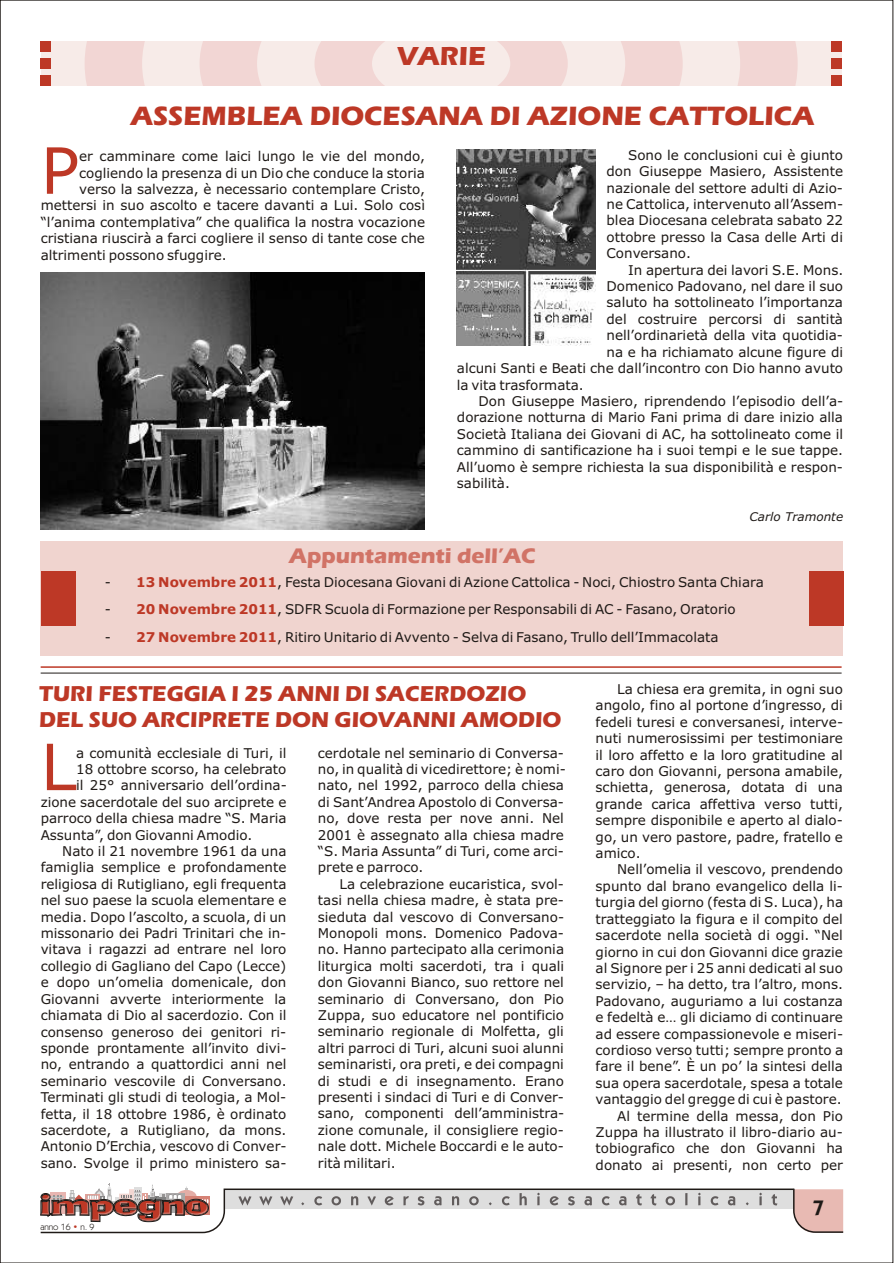
<style>
.page{position:relative;width:894px;height:1263px;background:#fff}
.page>*{position:absolute;margin:0;border:0;box-sizing:border-box;transform-origin:0 0}
.t1{font:63.75px "Verdana";color:#bd3826}
.t2{font:27.45px "Eras Bold ITC";color:#bd3826}
.t3{font:27px "Eras Bold ITC";color:#bd3826}
.t4{font:22.35px/25.5px "Eras Bold ITC";color:#bd3826}
.t5{font:21.9px "Eras Bold ITC";color:#d17366}
.t6{font:21px "Kabel Dm BT";color:#1f1a17}
.t7{font:13.5px/16.4px "Verdana";color:#1f1a17;text-align:justify}
.t8{font:italic 12px "Verdana";color:#1f1a17}
.t9{font:9px "Kabel Bk BT";color:#1f1a17}
.s1{font-weight:700;color:#bd3826}
.s2{color:#bd3826}
</style>
<div class="page">
<div style="left:41px;top:541px;width:802px;height:115px;background:#f0d4cf"></div>
<svg style="left:40px;top:1184px;width:804px;height:50px"></svg>
<div style="left:41px;top:42px;width:801px;height:44px;background:#f7ebe8"></div>
<svg style="left:85px;top:42px;width:713px;height:44px"></svg>
<div style="left:41px;top:42px;width:10px;height:10px;background:#bd3826"></div>
<div style="left:41px;top:75px;width:10px;height:11px;background:#bd3826"></div>
<div style="left:41px;top:58px;width:10px;height:11px;background:#bd3826"></div>
<div style="left:831px;top:42px;width:11px;height:10px;background:#bd3826"></div>
<div style="left:831px;top:75px;width:11px;height:11px;background:#bd3826"></div>
<div style="left:831px;top:58px;width:11px;height:11px;background:#bd3826"></div>
<img style="left:41px;top:272px;width:384px;height:257px">
<img style="left:457px;top:149px;width:139px;height:197px">
<div style="left:809px;top:571px;width:34px;height:54px;background:#bd3826"></div>
<div style="left:41px;top:571px;width:35px;height:54px;background:#bd3826"></div>
<hr style="left:41px;top:666px;width:801px;height:2px;background:#bd3826">
<hr style="left:41px;top:673px;width:801px;height:1px;background:#1f1a17">
<h3 class="t3" style="left:398px;top:47px;width:90px">VARIE</h3>
<h2 class="t2" style="left:131px;top:106px;width:685px">ASSEMBLEA DIOCESANA DI AZIONE CATTOLICA</h2>
<p class="t7" style="left:607px;top:148px;width:238px;text-indent:22px">Sono le conclusioni cui è giunto don Giuseppe Masiero, Assistente nazionale del settore adulti di Azio&shy;ne Cattolica, intervenuto all’Assem&shy;blea Diocesana celebrata sabato 22 ottobre presso la Casa delle Arti di Conversano.</p>
<p class="t7" style="left:628px;top:263px;width:217px">In apertura dei lavori S.E. Mons.</p>
<p class="t7" style="left:607px;top:279px;width:238px">Domenico Padovano, nel dare il suo</p>
<p class="t7" style="left:607px;top:296px;width:238px">saluto ha sottolineato l’importanza</p>
<p class="t7" style="left:607px;top:312px;width:238px">del costruire percorsi di santità</p>
<p class="t7" style="left:607px;top:328px;width:238px">nell’ordinarietà della vita quotidia-</p>
<p class="t7" style="left:607px;top:345px;width:238px">na e ha richiamato alcune figure di</p>
<p class="t7" style="left:457px;top:361px;width:388px">alcuni Santi e Beati che dall’incontro con Dio hanno avuto</p>
<p class="t7" style="left:457px;top:378px;width:128px">la vita trasformata.</p>
<p class="t7" style="left:479px;top:394px;width:366px">Don Giuseppe Masiero, riprendendo l’episodio dell’a-</p>
<p class="t7" style="left:457px;top:410px;width:388px">dorazione notturna di Mario Fani prima di dare inizio alla</p>
<p class="t7" style="left:457px;top:427px;width:388px">Società Italiana dei Giovani di AC, ha sottolineato come il</p>
<p class="t7" style="left:457px;top:443px;width:388px">cammino di santificazione ha i suoi tempi e le sue tappe.</p>
<p class="t7" style="left:457px;top:460px;width:388px">All’uomo è sempre richiesta la sua disponibilità e respon-</p>
<p class="t7" style="left:457px;top:476px;width:54px">sabilità.</p>
<p class="t8" style="left:750px;top:512px;width:95px">Carlo Tramonte</p>
<h1 class="t1" style="left:41px;top:145px;width:40px">P</h1>
<p class="t7" style="left:79px;top:149px;width:347px">er camminare come laici lungo le vie del mondo,</p>
<p class="t7" style="left:79px;top:166px;width:347px">cogliendo la presenza di un Dio che conduce la storia</p>
<p class="t7" style="left:79px;top:182px;width:347px">verso la salvezza, è necessario contemplare Cristo,</p>
<p class="t7" style="left:41px;top:199px;width:386px">mettersi in suo ascolto e tacere davanti a Lui. Solo così</p>
<p class="t7" style="left:41px;top:215px;width:386px">“l’anima contemplativa” che qualifica la nostra vocazione</p>
<p class="t7" style="left:41px;top:231px;width:386px">cristiana riuscirà a farci cogliere il senso di tante cose che</p>
<p class="t7" style="left:41px;top:248px;width:188px">altrimenti possono sfuggire.</p>
<h3 class="t5" style="left:289px;top:547px;width:248px">Appuntamenti dell’AC</h3>
<p class="t7" style="left:105px;top:575px;width:8px">-</p>
<p class="t7" style="left:136px;top:575px;width:629px"><span class="s1">13 Novembre 2011</span>, Festa Diocesana Giovani di Azione Cattolica - Noci, Chiostro Santa Chiara</p>
<p class="t7" style="left:105px;top:602px;width:8px">-</p>
<p class="t7" style="left:136px;top:602px;width:601px"><span class="s1">20 Novembre 2011</span>, SDFR Scuola di Formazione per Responsabili di AC - Fasano, Oratorio</p>
<p class="t7" style="left:105px;top:630px;width:8px">-</p>
<p class="t7" style="left:136px;top:630px;width:584px"><span class="s1">27 Novembre 2011</span>, Ritiro Unitario di Avvento - Selva di Fasano, Trullo dell’Immacolata</p>
<h3 class="t4" style="left:39px;top:683px;width:524px">TURI FESTEGGIA I 25 ANNI DI SACERDOZIO<br>DEL SUO ARCIPRETE DON GIOVANNI AMODIO</h3>
<p class="t7" style="left:318px;top:746px;width:249px;text-align:left">cerdotale nel seminario di Conversa&shy;no, in qualità di vicedirettore; è nomi&shy;nato, nel 1992, parroco della chiesa di Sant’Andrea Apostolo di Conversa&shy;no, dove resta per nove anni. Nel 2001 è assegnato alla chiesa madre “S. Maria Assunta” di Turi, come arci&shy;prete e parroco.</p>
<p class="t7" style="left:318px;top:877px;width:248px;text-indent:22px">La celebrazione eucaristica, svol&shy;tasi nella chiesa madre, è stata pre&shy;sieduta dal vescovo di Conversano-Monopoli mons. Domenico Padova&shy;no. Hanno partecipato alla cerimonia liturgica molti sacerdoti, tra i quali don Giovanni Bianco, suo rettore nel seminario di Conversano, don Pio Zuppa, suo educatore nel pontificio seminario regionale di Molfetta, gli altri parroci di Turi, alcuni suoi alunni seminaristi, ora preti, e dei compagni di studi e di insegnamento. Erano presenti i sindaci di Turi e di Conver&shy;sano, componenti dell’amministra&shy;zione comunale, il consigliere regio&shy;nale dott. Michele Boccardi e le auto&shy;rità militari.</p>
<h1 class="t1" style="left:41px;top:741px;width:37px">L</h1>
<p class="t7" style="left:76px;top:746px;width:212px">a comunità ecclesiale di Turi, il</p>
<p class="t7" style="left:76px;top:762px;width:212px">18 ottobre scorso, ha celebrato</p>
<p class="t7" style="left:76px;top:778px;width:212px">il 25° anniversario dell’ordina-</p>
<p class="t7" style="left:41px;top:795px;width:247px">zione sacerdotale del suo arciprete e</p>
<p class="t7" style="left:41px;top:811px;width:247px">parroco della chiesa madre “S. Maria</p>
<p class="t7" style="left:41px;top:828px;width:213px">Assunta”, don Giovanni Amodio.</p>
<p class="t7" style="left:62px;top:844px;width:226px">Nato il 21 novembre 1961 da una</p>
<p class="t7" style="left:41px;top:861px;width:247px">famiglia semplice e profondamente</p>
<p class="t7" style="left:41px;top:877px;width:247px">religiosa di Rutigliano, egli frequenta</p>
<p class="t7" style="left:41px;top:893px;width:247px">nel suo paese la scuola elementare e</p>
<p class="t7" style="left:41px;top:910px;width:247px">media. Dopo l’ascolto, a scuola, di un</p>
<p class="t7" style="left:41px;top:926px;width:247px">missonario dei Padri Trinitari che in-</p>
<p class="t7" style="left:41px;top:943px;width:247px">vitava i ragazzi ad entrare nel loro</p>
<p class="t7" style="left:41px;top:959px;width:247px">collegio di Gagliano del Capo (Lecce)</p>
<p class="t7" style="left:41px;top:975px;width:247px">e dopo un’omelia domenicale, don</p>
<p class="t7" style="left:41px;top:992px;width:247px">Giovanni avverte interiormente la</p>
<p class="t7" style="left:41px;top:1008px;width:247px">chiamata di Dio al sacerdozio. Con il</p>
<p class="t7" style="left:41px;top:1025px;width:247px">consenso generoso dei genitori ri-</p>
<p class="t7" style="left:41px;top:1041px;width:247px">sponde prontamente all’invito divi-</p>
<p class="t7" style="left:41px;top:1057px;width:247px">no, entrando a quattordici anni nel</p>
<p class="t7" style="left:41px;top:1074px;width:247px">seminario vescovile di Conversano.</p>
<p class="t7" style="left:41px;top:1090px;width:247px">Terminati gli studi di teologia, a Mol-</p>
<p class="t7" style="left:41px;top:1107px;width:247px">fetta, il 18 ottobre 1986, è ordinato</p>
<p class="t7" style="left:41px;top:1123px;width:247px">sacerdote, a Rutigliano, da mons.</p>
<p class="t7" style="left:41px;top:1139px;width:247px">Antonio D’Erchia, vescovo di Conver-</p>
<p class="t7" style="left:41px;top:1156px;width:247px">sano. Svolge il primo ministero sa-</p>
<p class="t9" style="left:40px;top:1223px;width:55px">anno 16 <span class="s2">•</span> n. 9</p>
<p class="t7" style="left:596px;top:682px;width:249px;text-indent:22px">La chiesa era gremita, in ogni suo angolo, fino al portone d’ingresso, di fedeli turesi e conversanesi, interve&shy;nuti numerosissimi per testimoniare il loro affetto e la loro gratitudine al caro don Giovanni, persona amabile, schietta, generosa, dotata di una grande carica affettiva verso tutti, sempre disponibile e aperto al dialo&shy;go, un vero pastore, padre, fratello e amico.</p>
<p class="t7" style="left:596px;top:863px;width:249px;text-align:right">Nell’omelia il vescovo, prendendo spunto dal brano evangelico della li&shy;turgia del giorno (festa di S. Luca), ha tratteggiato la figura e il compito del sacerdote nella società di oggi. “Nel giorno in cui don Giovanni dice grazie al Signore per i 25 anni dedicati al suo servizio, – ha detto, tra l’altro, mons.<br>Padovano, auguriamo a lui costanza e fedeltà e… gli diciamo di continuare ad essere compassionevole e miseri&shy;cordioso verso tutti; sempre pronto a fare il bene”. È un po’ la sintesi della sua opera sacerdotale, spesa a totale vantaggio del gregge di cui è pastore.<br>Al termine della messa, don Pio Zuppa ha illustrato il libro-diario au&shy;tobiografico che don Giovanni ha donato ai presenti, non certo per</p>
<h3 class="t6" style="left:813px;top:1200px;width:13px">7</h3>
</div>
